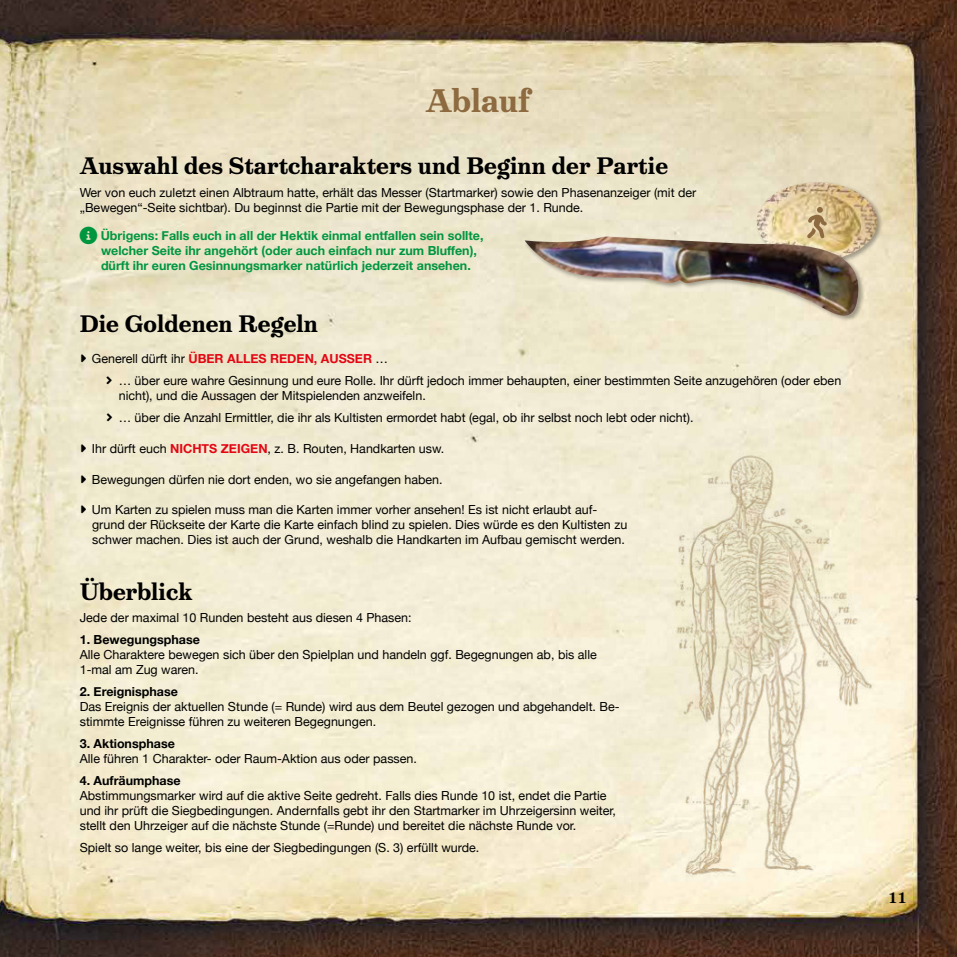
<style>
.page{position:relative;width:957px;height:957px;background:#fff}
.page>*{position:absolute;margin:0;border:0;box-sizing:border-box;transform-origin:0 0}
.t1{font:700 32.5px "Victorian Orchid";color:#8d6a3f}
.t2{font:700 23.75px "Victorian Orchid";color:#000}
.t3{font:700 15px "Victorian Orchid";color:#000}
.t4{font:12.5px/15px "Helvetica Neue";color:#000}
.t5{font:700 12.5px/15px "Helvetica Neue";color:#009640}
.t6{font:700 12.5px "Helvetica Neue";color:#000}
.s1{font-weight:700;color:#e30613}
</style>
<div class="page">
<img style="left:11px;top:0;width:946px;height:957px">
<img style="left:0;top:0;width:11px;height:957px">
<img style="left:664px;top:452px;width:213px;height:425px">
<div style="left:755px;top:181px;width:128px;height:86px;background:#000;opacity:.33"></div>
<img style="left:756px;top:182px;width:121px;height:78px">
<div style="left:798px;top:198px;width:38px;height:49px;background:#ead9bb;opacity:.43"></div>
<svg style="left:807px;top:207px;width:20px;height:28px"></svg>
<div style="left:524px;top:235px;width:340px;height:87px;background:#000;opacity:.33"></div>
<img style="left:524px;top:236px;width:337px;height:90px">
<svg style="left:80px;top:227px;width:17px;height:17px"></svg>
<svg style="left:81px;top:354px;width:5px;height:8px"></svg>
<svg style="left:107px;top:376px;width:5px;height:8px"></svg>
<svg style="left:107px;top:413px;width:5px;height:8px"></svg>
<svg style="left:81px;top:444px;width:5px;height:8px"></svg>
<svg style="left:81px;top:475px;width:5px;height:8px"></svg>
<svg style="left:81px;top:506px;width:5px;height:7px"></svg>
<h1 class="t1" style="left:426px;top:82px;width:106px">Ablauf</h1>
<h2 class="t2" style="left:80px;top:152px;width:590px">Auswahl des Startcharakters und Beginn der Partie</h2>
<p class="t4" style="left:80px;top:185px;width:618px">Wer von euch zuletzt einen Albtraum hatte, erhält das Messer (Startmarker) sowie den Phasenanzeiger (mit der „Bewegen“-Seite sichtbar). Du beginnst die Partie mit der Bewegungsphase der 1. Runde.</p>
<p class="t5" style="left:101px;top:228px;width:384px">Übrigens: Falls euch in all der Hektik einmal entfallen sein sollte, welcher Seite ihr angehört (oder auch einfach nur zum Bluffen), dürft ihr euren Gesinnungsmarker natürlich jederzeit ansehen.</p>
<h2 class="t2" style="left:80px;top:309px;width:240px">Die Goldenen Regeln</h2>
<p class="t4" style="left:119px;top:347px;width:724px;line-height:22.1px;text-indent:-27px">Generell dürft ihr <span class="s1">ÜBER ALLES REDEN, AUSSER</span> …<br>… über eure wahre Gesinnung und eure Rolle. Ihr dürft jedoch immer behaupten, einer bestimmten Seite anzugehören (oder eben</p>
<p class="t4" style="left:119px;top:384px;width:576px;line-height:22.1px">nicht), und die Aussagen der Mitspielenden anzweifeln.<br>… über die Anzahl Ermittler, die ihr als Kultisten ermordet habt (egal, ob ihr selbst noch lebt oder nicht).</p>
<p class="t4" style="left:92px;top:441px;width:354px">Ihr dürft euch <span class="s1">NICHTS ZEIGEN</span>, z. B. Routen, Handkarten usw.</p>
<p class="t4" style="left:92px;top:472px;width:352px">Bewegungen dürfen nie dort enden, wo sie angefangen haben.</p>
<p class="t4" style="left:92px;top:503px;width:537px">Um Karten zu spielen muss man die Karten immer vorher ansehen! Es ist nicht erlaubt auf&shy;grund der Rückseite der Karte die Karte einfach blind zu spielen. Dies würde es den Kultisten zu schwer machen. Dies ist auch der Grund, weshalb die Handkarten im Aufbau gemischt werden.</p>
<h2 class="t2" style="left:80px;top:577px;width:114px">Überblick</h2>
<p class="t4" style="left:80px;top:610px;width:333px">Jede der maximal 10 Runden besteht aus diesen 4 Phasen:</p>
<p class="t6" style="left:80px;top:632px;width:122px">1. Bewegungsphase</p>
<p class="t4" style="left:80px;top:647px;width:519px">Alle Charaktere bewegen sich über den Spielplan und handeln ggf. Begegnungen ab, bis alle<br>1-mal am Zug waren.</p>
<p class="t6" style="left:80px;top:684px;width:100px">2. Ereignisphase</p>
<p class="t4" style="left:80px;top:699px;width:541px">Das Ereignis der aktuellen Stunde (= Runde) wird aus dem Beutel gezogen und abgehandelt. Be&shy;stimmte Ereignisse führen zu weiteren Begegnungen.</p>
<p class="t6" style="left:80px;top:736px;width:97px">3. Aktionsphase</p>
<p class="t4" style="left:80px;top:751px;width:339px">Alle führen 1 Charakter- oder Raum-Aktion aus oder passen.</p>
<p class="t6" style="left:80px;top:773px;width:102px">4. Aufräumphase</p>
<p class="t4" style="left:80px;top:788px;width:538px">Abstimmungsmarker wird auf die aktive Seite gedreht. Falls dies Runde 10 ist, endet die Partie und ihr prüft die Siegbedingungen. Andernfalls gebt ihr den Startmarker im Uhrzeigersinn weiter, stellt den Uhrzeiger auf die nächste Stunde (=Runde) und bereitet die nächste Runde vor.</p>
<p class="t4" style="left:80px;top:840px;width:401px">Spielt so lange weiter, bis eine der Siegbedingungen (S. 3) erfüllt wurde.</p>
<p class="t3" style="left:888px;top:889px;width:20px">11</p>
</div>
